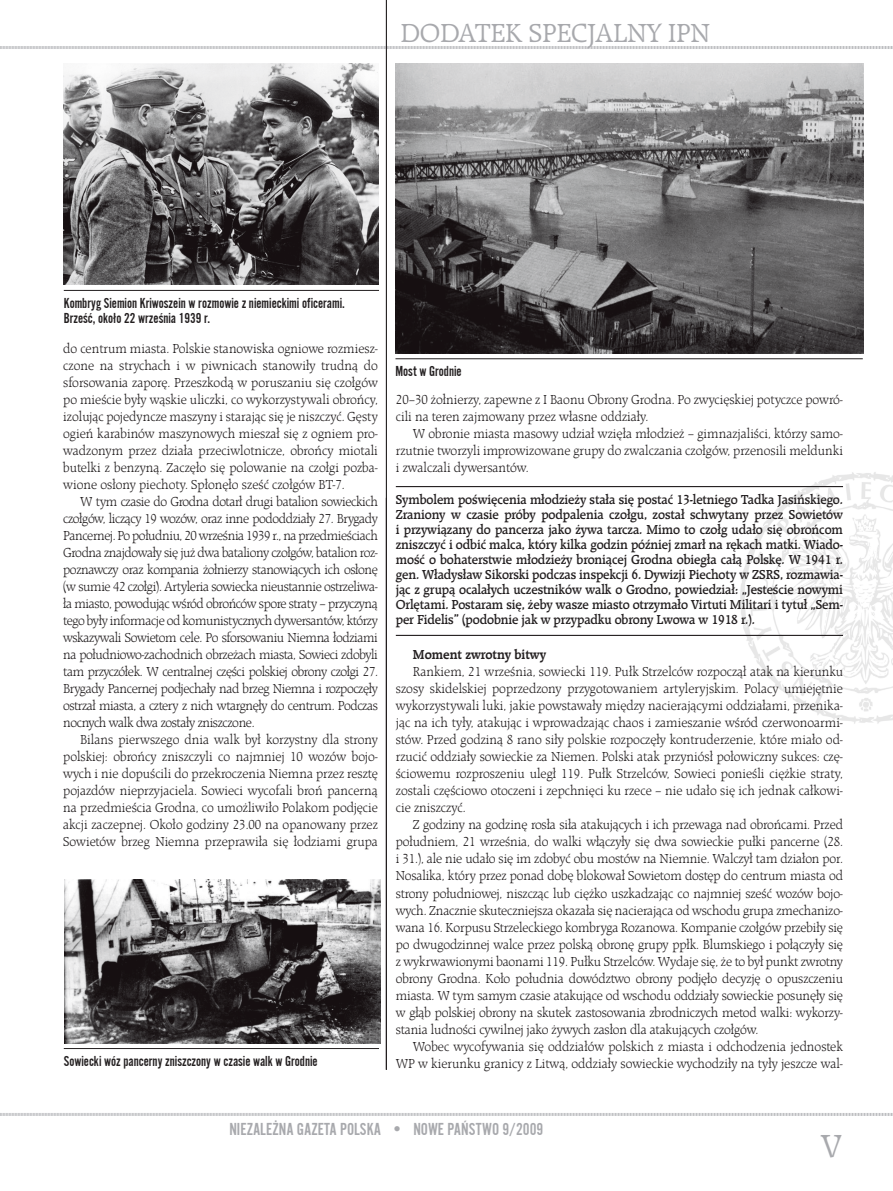
<style>
.page{position:relative;width:893px;height:1191px;background:#fff}
.page>*{position:absolute;margin:0;border:0;box-sizing:border-box;transform-origin:0 0}
.t1{font:33px "Raleigh TCE";color:#a8a9ad}
.t2{font:27px "Raleigh TCE";letter-spacing:-.01em;color:#a8a9ad}
.t3{font:18px "Alternate Got No 2 DCE";color:#a8a9ad}
.Podpis_Foto{font:15px/15px "Alternate Got No 2 DCE";color:#231f20}
.txt{font:300 13.5px/17px "Raleigh TCE";color:#231f20;text-align:justify;scale:.95 1}
.Paragraph_Style_1{font:13.5px/15px "Raleigh TCE Dem Bol";letter-spacing:-.01em;color:#231f20;text-align:justify;scale:.95 1}
.txt-2{font:700 13.5px "Raleigh TCE";color:#231f20;scale:.95 1}
</style>
<div class="page">
<svg style="left:0;top:45px;width:893px;height:5px"></svg>
<hr style="left:386px;top:0;width:1px;height:1069px;background:#231f20">
<svg style="left:0;top:1113px;width:893px;height:3px;background:#d2d2d4"></svg>
<img style="left:727px;top:472px;width:166px;height:252px">
<img style="left:65px;top:879px;width:315px;height:164px">
<img style="left:63px;top:64px;width:315px;height:221px">
<img style="left:395px;top:64px;width:468px;height:290px">
<hr style="left:396px;top:486px;width:447px;height:1px;background:#231f20">
<hr style="left:396px;top:635px;width:447px;height:1px;background:#231f20">
<hr style="left:395px;top:358px;width:468px;height:1px;background:#231f20">
<hr style="left:64px;top:290px;width:315px;height:1px;background:#231f20">
<hr style="left:64px;top:1048px;width:315px;height:1px;background:#231f20">
<h2 class="t2" style="left:400px;top:17px;width:311px">DODATEK SPECJALNY IPN</h2>
<p class="Podpis_Foto" style="left:64px;top:296px;width:283px">Kombryg Siemion Kriwoszein w rozmowie z niemieckimi oficerami.<br>Brześć, około 22 września 1939 r.</p>
<p class="txt" style="left:63px;top:340px;width:333px">do centrum miasta. Polskie stanowiska ogniowe rozmiesz&shy;czone na strychach i w piwnicach stanowiły trudną do sforsowania zaporę. Przeszkodą w poruszaniu się czołgów po mieście były wąskie uliczki, co wykorzystywali obrońcy, izolując pojedyncze maszyny i starając się je niszczyć. Gęsty ogień karabinów maszynowych mieszał się z ogniem pro&shy;wadzonym przez działa przeciwlotnicze, obrońcy miotali butelki z benzyną. Zaczęło się polowanie na czołgi pozba&shy;wione osłony piechoty. Spłonęło sześć czołgów BT-7.</p>
<p class="txt" style="left:63px;top:493px;width:333px;text-indent:17px">W tym czasie do Grodna dotarł drugi batalion sowieckich czołgów, liczący 19 wozów, oraz inne pododdziały 27. Brygady Pancernej. Po południu, 20 września 1939 r., na przedmieściach Grodna znajdowały się już dwa bataliony czołgów, batalion roz&shy;poznawczy oraz kompania żołnierzy stanowiących ich osłonę (w sumie 42 czołgi). Artyleria sowiecka nieustannie ostrzeliwa&shy;ła miasto, powodując wśród obrońców spore straty – przyczyną tego były informacje od komunistycznych dywersantów, którzy wskazywali Sowietom cele. Po sforsowaniu Niemna łodziami na południowo-zachodnich obrzeżach miasta, Sowieci zdobyli tam przyczółek. W centralnej części polskiej obrony czołgi 27.<br>Brygady Pancernej podjechały nad brzeg Niemna i rozpoczęły ostrzał miasta, a cztery z nich wtargnęły do centrum. Podczas nocnych walk dwa zostały zniszczone.</p>
<p class="txt" style="left:63px;top:731px;width:333px;text-indent:17px">Bilans pierwszego dnia walk był korzystny dla strony polskiej: obrońcy zniszczyli co najmniej 10 wozów bojo&shy;wych i nie dopuścili do przekroczenia Niemna przez resztę pojazdów nieprzyjaciela. Sowieci wycofali broń pancerną na przedmieścia Grodna, co umożliwiło Polakom podjęcie akcji zaczepnej. Około godziny 23.00 na opanowany przez Sowietów brzeg Niemna przeprawiła się łodziami grupa</p>
<p class="Podpis_Foto" style="left:64px;top:1053px;width:255px">Sowiecki wóz pancerny zniszczony w czasie walk w Grodnie</p>
<p class="Podpis_Foto" style="left:395px;top:364px;width:68px">Most w Grodnie</p>
<p class="txt" style="left:396px;top:391px;width:472px">20–30 żołnierzy, zapewne z I Baonu Obrony Grodna. Po zwycięskiej potyczce powró&shy;cili na teren zajmowany przez własne oddziały.</p>
<p class="txt" style="left:396px;top:425px;width:472px;text-indent:17px">W obronie miasta masowy udział wzięła młodzież – gimnazjaliści, którzy samo&shy;rzutnie tworzyli improwizowane grupy do zwalczania czołgów, przenosili meldunki i zwalczali dywersantów.</p>
<p class="Paragraph_Style_1" style="left:396px;top:492px;width:472px">Symbolem poświęcenia młodzieży stała się postać 13-letniego Tadka Jasińskiego.<br>Zraniony w czasie próby podpalenia czołgu, został schwytany przez Sowietów i przywiązany do pancerza jako żywa tarcza. Mimo to czołg udało się obrońcom zniszczyć i odbić malca, który kilka godzin później zmarł na rękach matki. Wiado&shy;mość o bohaterstwie młodzieży broniącej Grodna obiegła całą Polskę. W 1941 r. gen. Władysław Sikorski podczas inspekcji 6. Dywizji Piechoty w ZSRS, rozmawia&shy;jąc z grupą ocalałych uczestników walk o Grodno, powiedział: „Jesteście nowymi Orlętami. Postaram się, żeby wasze miasto otrzymało Virtuti Militari i tytuł „Sem&shy;per Fidelis” (podobnie jak w przypadku obrony Lwowa w 1918 r.).</p>
<p class="txt-2" style="left:413px;top:647px;width:142px">Moment zwrotny bitwy</p>
<p class="txt" style="left:396px;top:663px;width:472px;text-indent:17px">Rankiem, 21 września, sowiecki 119. Pułk Strzelców rozpoczął atak na kierunku szosy skidelskiej poprzedzony przygotowaniem artyleryjskim. Polacy umiejętnie wykorzystywali luki, jakie powstawały między nacierającymi oddziałami, przenika&shy;jąc na ich tyły, atakując i wprowadzając chaos i zamieszanie wśród czerwonoarmi&shy;stów. Przed godziną 8 rano siły polskie rozpoczęły kontruderzenie, które miało od&shy;rzucić oddziały sowieckie za Niemen. Polski atak przyniósł połowiczny sukces: czę&shy;ściowemu rozproszeniu uległ 119. Pułk Strzelców, Sowieci ponieśli ciężkie straty, zostali częściowo otoczeni i zepchnięci ku rzece – nie udało się ich jednak całkowi&shy;cie zniszczyć.</p>
<p class="txt" style="left:396px;top:816px;width:472px;text-indent:17px">Z godziny na godzinę rosła siła atakujących i ich przewaga nad obrońcami. Przed południem, 21 września, do walki włączyły się dwa sowieckie pułki pancerne (28. i 31.), ale nie udało się im zdobyć obu mostów na Niemnie. Walczył tam działon por.<br>Nosalika, który przez ponad dobę blokował Sowietom dostęp do centrum miasta od strony południowej, niszcząc lub ciężko uszkadzając co najmniej sześć wozów bojo&shy;wych. Znacznie skuteczniejsza okazała się nacierająca od wschodu grupa zmechanizo&shy;wana 16. Korpusu Strzeleckiego kombryga Rozanowa. Kompanie czołgów przebiły się po dwugodzinnej walce przez polską obronę grupy ppłk. Blumskiego i połączyły się z wykrwawionymi baonami 119. Pułku Strzelców. Wydaje się, że to był punkt zwrotny obrony Grodna. Koło południa dowództwo obrony podjęło decyzję o opuszczeniu miasta. W tym samym czasie atakujące od wschodu oddziały sowieckie posunęły się w głąb polskiej obrony na skutek zastosowania zbrodniczych metod walki: wykorzy&shy;stania ludności cywilnej jako żywych zasłon dla atakujących czołgów.</p>
<p class="txt" style="left:396px;top:1037px;width:472px;text-align:right">Wobec wycofywania się oddziałów polskich z miasta i odchodzenia jednostek<br>WP w kierunku granicy z Litwą, oddziały sowieckie wychodziły na tyły jeszcze wal-</p>
<h3 class="t3" style="left:229px;top:1119px;width:315px">NIEZALEŻNA GAZETA POLSKA ● NOWE PAŃSTWO 9/2009</h3>
<h1 class="t1" style="left:821px;top:1127px;width:22px">V</h1>
</div>
